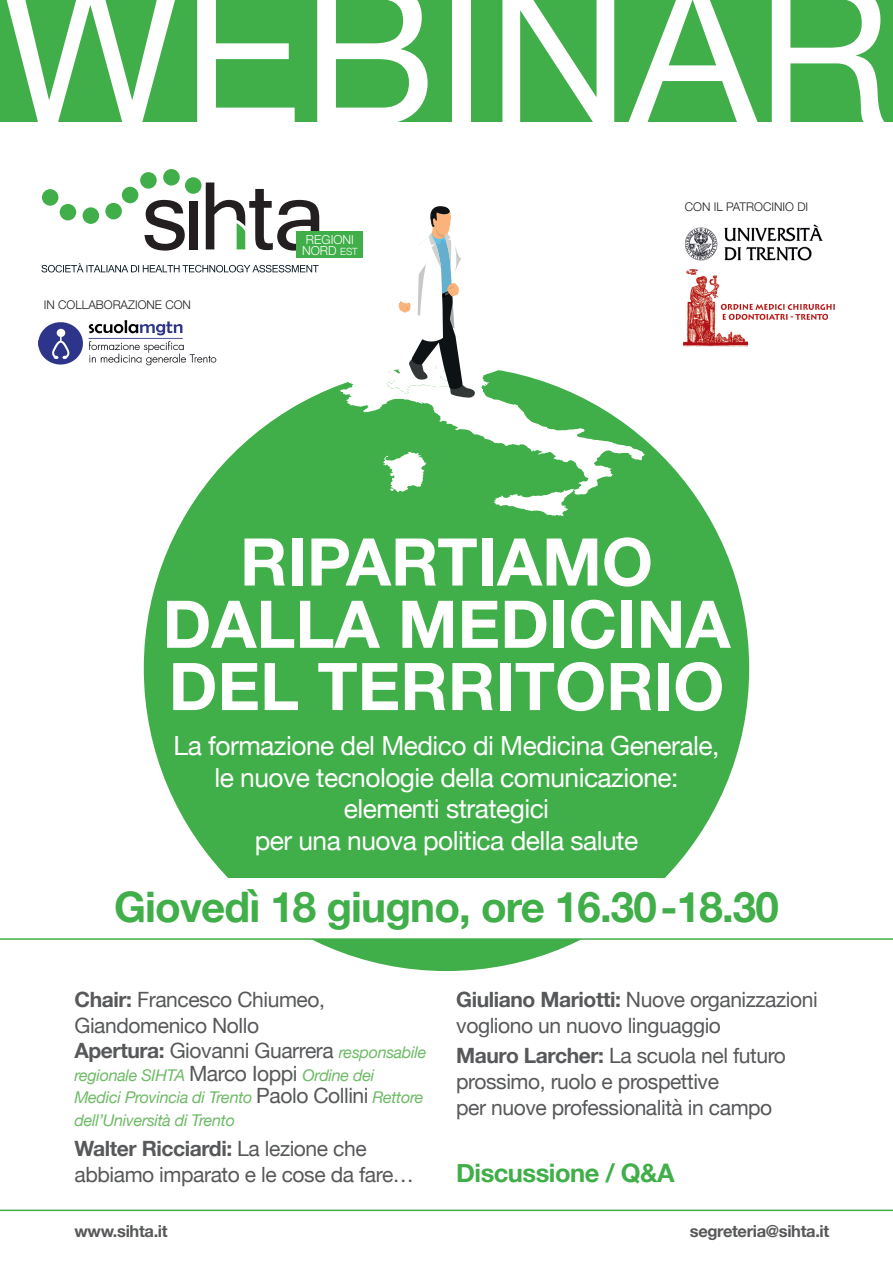
<style>
.page{position:relative;width:893px;height:1263px;background:#fff}
.page>*{position:absolute;margin:0;border:0;box-sizing:border-box;transform-origin:0 0}
.t1{font:196.35px "Helvetica Neue";color:#fff}
.t2{font:700 65.85px/62.2px "Helvetica Neue";color:#fff;text-align:center}
.t3{font:700 42.15px "Helvetica Neue";letter-spacing:-.02em;color:#40ae49}
.t4{font:26.4px/31.7px "Helvetica Neue";letter-spacing:-.02em;color:#fff;text-align:center}
.t5{font:700 25.5px "Helvetica Neue";letter-spacing:-.02em;color:#40ae49}
.t6{font:21px/26px "Helvetica Neue";letter-spacing:-.02em;color:#57585a}
.t7{font:700 16.5px "Helvetica Neue";letter-spacing:-.02em;color:#57585a}
.t8{font:italic 16.2px/22.5px "Helvetica Neue";letter-spacing:-.02em;color:#6eba66}
.t9{font:300 12.3px/11.2px "Helvetica Neue";color:#fff;text-align:center}
.t10{font:300 12px "Helvetica Neue";color:#231f20}
.s1{font-size:9.9px}
.s2{font-weight:700}
.s3{font-style:italic;font-size:16.2px;color:#6eba66}
.s4{font-style:normal;font-size:21px;color:#57585a}
</style>
<div class="page">
<div style="left:144px;top:366px;width:605px;height:605px;background:#40ae49;border-radius:50%"></div>
<div style="left:0;top:0;width:893px;height:122px;background:#40ae49"></div>
<svg style="left:41px;top:263px;width:278px;height:9px"></svg>
<svg style="left:145px;top:200px;width:40px;height:51px"></svg>
<div style="left:189px;top:201px;width:9px;height:48px;background:#231f20"></div>
<div style="left:42px;top:189px;width:16px;height:17px;background:#40ae49;border-radius:50%"></div>
<div style="left:60px;top:204px;width:16px;height:16px;background:#40ae49;border-radius:50%"></div>
<div style="left:83px;top:207px;width:16px;height:17px;background:#40ae49;border-radius:50%"></div>
<div style="left:105px;top:203px;width:17px;height:16px;background:#40ae49;border-radius:50%"></div>
<div style="left:122px;top:187px;width:16px;height:16px;background:#40ae49;border-radius:50%"></div>
<div style="left:185px;top:177px;width:16px;height:17px;background:#40ae49;border-radius:50%"></div>
<div style="left:163px;top:169px;width:17px;height:17px;background:#40ae49;border-radius:50%"></div>
<div style="left:140px;top:172px;width:17px;height:17px;background:#40ae49;border-radius:50%"></div>
<svg style="left:206px;top:182px;width:113px;height:69px"></svg>
<div style="left:297px;top:232px;width:66px;height:26px;background:#40ae49"></div>
<img style="left:684px;top:224px;width:139px;height:37px">
<div style="left:173px;top:879px;width:547px;height:60px;background:#fff"></div>
<svg style="left:340px;top:367px;width:305px;height:128px"></svg>
<svg style="left:494px;top:489px;width:81px;height:27px"></svg>
<svg style="left:383px;top:452px;width:43px;height:40px"></svg>
<hr style="left:0;top:1209px;width:893px;height:2px;background:#40ae49">
<hr style="left:0;top:938px;width:893px;height:2px;background:#40ae49">
<img style="left:39px;top:320px;width:177px;height:46px">
<img style="left:683px;top:269px;width:65px;height:77px">
<img style="left:721px;top:303px;width:114px;height:7px">
<img style="left:722px;top:313px;width:105px;height:6px">
<svg style="left:386px;top:206px;width:89px;height:192px"></svg>
<h1 class="t1" style="left:0;top:-88px;width:892px">WEBINAR</h1>
<p class="t10" style="left:44px;top:295px;width:149px">IN COLLABORAZIONE CON</p>
<p class="t9" style="left:302px;top:233px;width:57px">REGIONI<br>NORD <span class="s1">EST</span></p>
<p class="t10" style="left:685px;top:197px;width:125px">CON IL PATROCINIO DI</p>
<h2 class="t2" style="left:163px;top:533px;width:569px">RIPARTIAMO<br>DALLA MEDICINA<br>DEL TERRITORIO</h2>
<p class="t4" style="left:174px;top:731px;width:547px">La formazione del Medico di Medicina Generale, le nuove tecnologie della comunicazione: elementi strategici<br>per una nuova politica della salute</p>
<h3 class="t3" style="left:114px;top:874px;width:666px">Giovedì 18 giugno, ore 16.30 -18.30</h3>
<p class="t6" style="left:74px;top:988px;width:353px"><span class="s2">Chair:</span> Francesco Chiumeo,<br>Giandomenico Nollo<br><span class="s2">Apertura:</span> Giovanni Guarrera <span class="s3">responsabile</span></p>
<p class="t8" style="left:74px;top:1065px;width:351px">regionale SIHTA <span class="s4">Marco Ioppi</span> Ordine dei<br>Medici Provincia di Trento <span class="s4">Paolo Collini</span> Rettore dell’Università di Trento</p>
<p class="t6" style="left:74px;top:1137px;width:341px"><span class="s2">Walter Ricciardi:</span> La lezione che abbiamo imparato e le cose da fare…</p>
<p class="t6" style="left:456px;top:988px;width:363px"><span class="s2">Giuliano Mariotti:</span> Nuove organizzazioni vogliono un nuovo linguaggio</p>
<p class="t6" style="left:456px;top:1044px;width:331px"><span class="s2">Mauro Larcher:</span> La scuola nel futuro prossimo, ruolo e prospettive<br>per nuove professionalità in campo</p>
<p class="t5" style="left:456px;top:1153px;width:220px">Discussione / Q&amp;A</p>
<p class="t7" style="left:74px;top:1218px;width:95px">www.sihta.it</p>
<p class="t7" style="left:690px;top:1218px;width:141px">segreteria@sihta.it</p>
</div>
